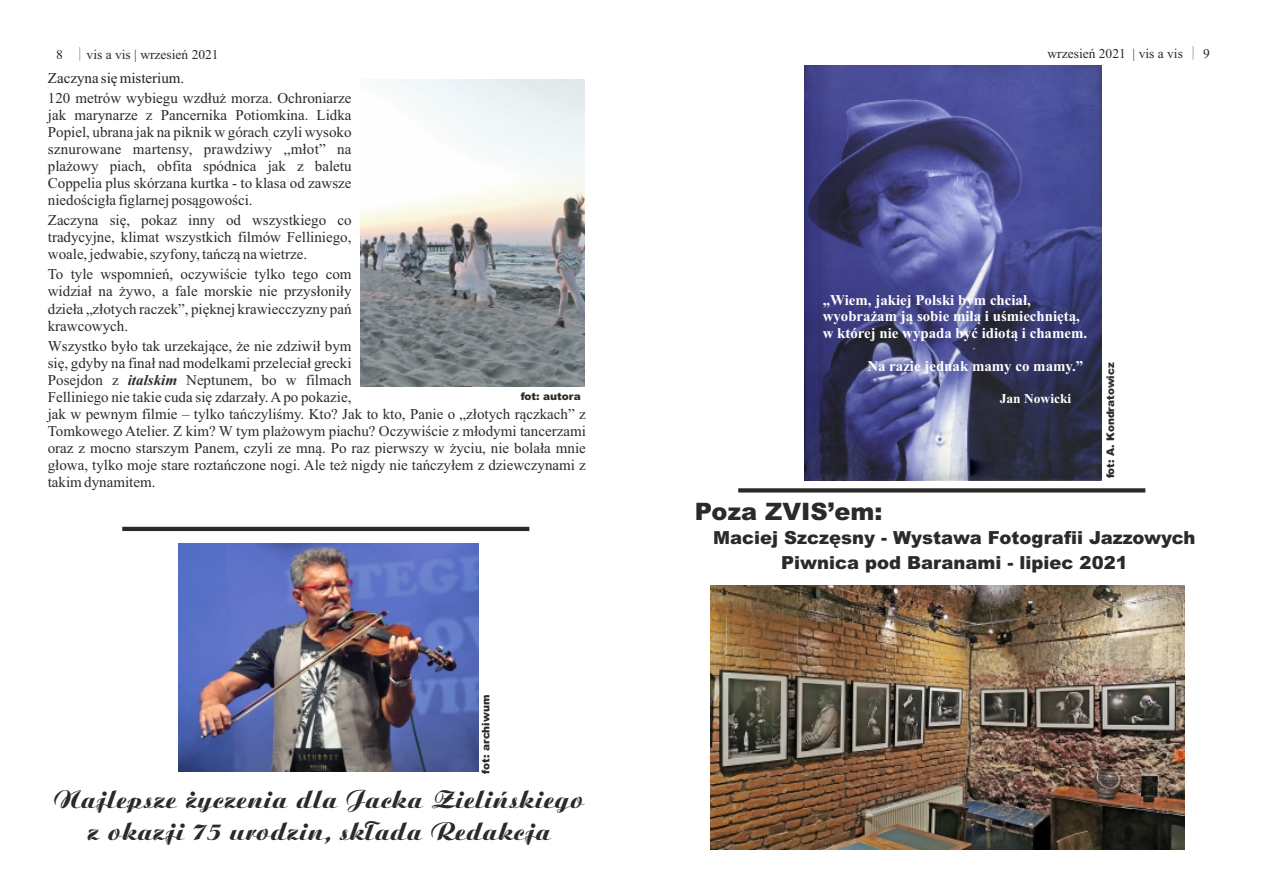
<style>
.page{position:relative;width:1263px;height:893px;background:#fff}
.page>*{position:absolute;margin:0;border:0;box-sizing:border-box;transform-origin:0 0}
.t1{font:24px/32.2px "EFN Arystone";color:#2b2a29;text-align:center}
.t2{font:900 24px "Arial";color:#2b2a29}
.t3{font:900 18px/25.3px "Arial";color:#2b2a29;text-align:center}
.t4{font:15px/17.1px "Times New Roman";color:#2b2a29;text-align:justify}
.t5{font:15px "Times New Roman";color:#202124}
.t6{font:700 14.85px/16.5px "Times New Roman";color:#fefefe}
.t7{font:13.5px "Times New Roman";color:#2b2a29}
.t8{font:700 13.5px "Times New Roman";color:#fefefe}
.t9{font:900 10.5px "Arial";color:#2b2a29}
.t10{font:7.5px "Times New Roman";color:#2b2a29}
.s1{font-family:"Adobe Fangsong Std"}
.s2{font-weight:700;font-style:italic}
</style>
<div class="page">
<hr style="left:122px;top:527px;width:407px;height:4px;background:#2b2a29">
<img style="left:360px;top:79px;width:224px;height:308px">
<img style="left:179px;top:544px;width:300px;height:228px">
<img style="left:805px;top:66px;width:296px;height:414px">
<svg style="left:738px;top:488px;width:407px;height:4px;background:#3a3938"></svg>
<img style="left:710px;top:586px;width:474px;height:264px">
<p class="t7" style="left:56px;top:50px;width:164px">8 <span class="s1">│</span>vis a vis | wrzesień 2021</p>
<p class="t5" style="left:48px;top:72px;width:138px">Zaczyna się misterium.</p>
<p class="t4" style="left:48px;top:91px;width:305px">120 metrów wybiegu wzdłuż morza. Ochroniarze jak marynarze z Pancernika Potiomkina. Lidka Popiel, ubrana jak na piknik w górach czyli wysoko</p>
<p class="t10" style="left:269px;top:135px;width:3px">,</p>
<p class="t4" style="left:48px;top:142px;width:305px">sznurowane martensy, prawdziwy „młot” na plażowy piach, obfita spódnica jak z baletu Coppelia plus skórzana kurtka - to klasa od zawsze niedościgła figlarnej posągowości.</p>
<p class="t4" style="left:48px;top:213px;width:305px">Zaczyna się, pokaz inny od wszystkiego co tradycyjne, klimat wszystkich filmów Felliniego, woale, jedwabie, szyfony, tańczą na wietrze.</p>
<p class="t4" style="left:48px;top:267px;width:305px">To tyle wspomnień, oczywiście tylko tego com widział na żywo, a fale morskie nie przysłoniły dzieła „złotych raczek”, pięknej krawiecczyzny pań krawcowych.</p>
<p class="t4" style="left:48px;top:338px;width:539px;text-align:left">Wszystko było tak urzekające, że nie zdziwił bym<br>się, gdyby na finał nad modelkami przeleciał grecki<br>Posejdon z <span class="s2">italskim</span> Neptunem, bo w filmach<br>Felliniego nie takie cuda się zdarzały. Apo pokazie,<br>jak w pewnym filmie – tylko tańczyliśmy. Kto? Jak to kto, Panie o „złotych rączkach” z Tomkowego Atelier. Z kim? W tym plażowym piachu? Oczywiście z młodymi tancerzami oraz z mocno starszym Panem, czyli ze mną. Po raz pierwszy w życiu, nie bolała mnie głowa, tylko moje stare roztańczone nogi. Ale też nigdy nie tańczyłem z dziewczynami z takim dynamitem.</p>
<p class="t9" style="left:521px;top:392px;width:62px">fot: autora</p>
<p class="t9" style="left:482px;top:774px;width:80px;rotate:-90deg">fot: archiwum</p>
<h1 class="t1" style="left:54px;top:784px;width:532px">Najlepsze życzenia dla Jacka Zielińskiego z okazji 75 urodzin, składa Redakcja</h1>
<p class="t7" style="left:1047px;top:49px;width:164px">wrzesień 2021 | vis a vis <span class="s1">│</span> 9</p>
<p class="t6" style="left:823px;top:293px;width:266px">„Wiem, jakiej Polski bym chciał, wyobrażam ją sobie miłą i uśmiechniętą, w której nie wypada być idiotą i chamem.</p>
<p class="t6" style="left:867px;top:359px;width:217px">Na razie jednak mamy co mamy.”</p>
<h1 class="t2" style="left:695px;top:503px;width:189px">Poza ZVIS’em:</h1>
<p class="t8" style="left:1000px;top:394px;width:73px">Jan Nowicki</p>
<p class="t9" style="left:1106px;top:478px;width:118px;rotate:-90deg">fot: A. Kondratowicz</p>
<p class="t3" style="left:713px;top:527px;width:484px">Maciej Szczęsny - Wystawa Fotografii Jazzowych<br>Piwnica pod Baranami - lipiec 2021</p>
</div>
